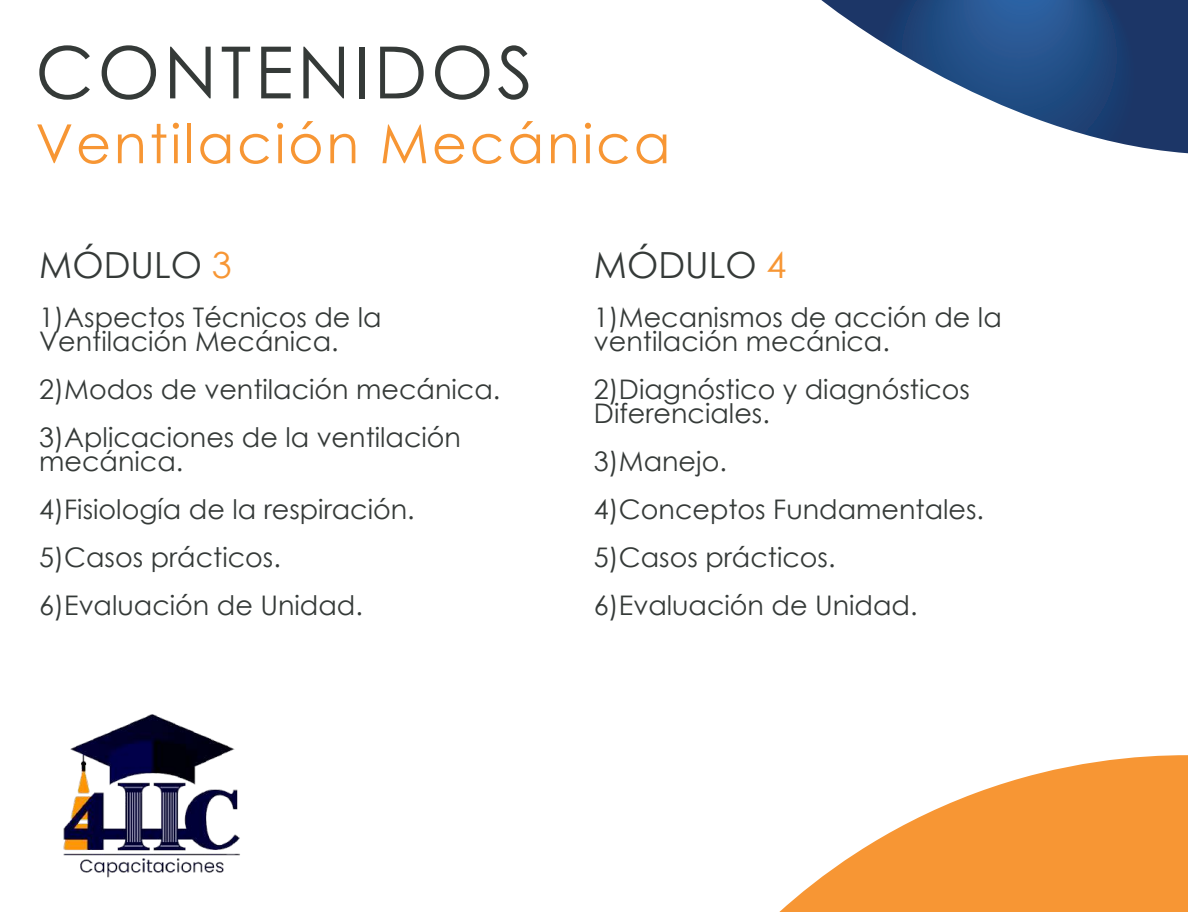
<style>
.page{position:relative;width:1188px;height:912px;background:#fff}
.page>*{position:absolute;margin:0;border:0;box-sizing:border-box;transform-origin:0 0}
.t1{font:72px "Century Gothic";letter-spacing:.05em;color:#353a38}
.t2{font:54px "Century Gothic";letter-spacing:.05em;color:#f79634}
.t3{font:36px "Century Gothic";color:#353a38}
.t4{font:27px/48px "Century Gothic";color:#353a38}
.s1{color:#f79634}
</style>
<div class="page">
<svg style="left:821px;top:0;width:367px;height:153px"></svg>
<svg style="left:779px;top:755px;width:409px;height:157px;fill:#f79634"></svg>
<img style="left:63px;top:714px;width:177px;height:164px">
<h1 class="t1" style="left:35px;top:22px;width:499px">CONTENIDOS</h1>
<h2 class="t2" style="left:35px;top:106px;width:637px">Ventilación Mecánica</h2>
<h3 class="t3" style="left:39px;top:240px;width:194px">MÓDULO <span class="s1">3</span></h3>
<p class="t4" style="left:39px;top:304px;width:344px;line-height:24px">1)Aspectos Técnicos de la<br>Ventilación Mecánica.</p>
<p class="t4" style="left:39px;top:364px;width:462px">2)Modos de ventilación mecánica.<br>3)Aplicaciones de la ventilación</p>
<p class="t4" style="left:39px;top:436px;width:377px">mecánica.<br>4)Fisiología de la respiración.<br>5)Casos prácticos.<br>6)Evaluación de Unidad.</p>
<h3 class="t3" style="left:594px;top:240px;width:194px">MÓDULO <span class="s1">4</span></h3>
<p class="t4" style="left:594px;top:304px;width:409px;line-height:24px">1)Mecanismos de acción de la ventilación mecánica.</p>
<p class="t4" style="left:594px;top:376px;width:378px;line-height:24px">2)Diagnóstico y diagnósticos<br>Diferenciales.</p>
<p class="t4" style="left:594px;top:436px;width:392px">3)Manejo.<br>4)Conceptos Fundamentales.<br>5)Casos prácticos.<br>6)Evaluación de Unidad.</p>
</div>
